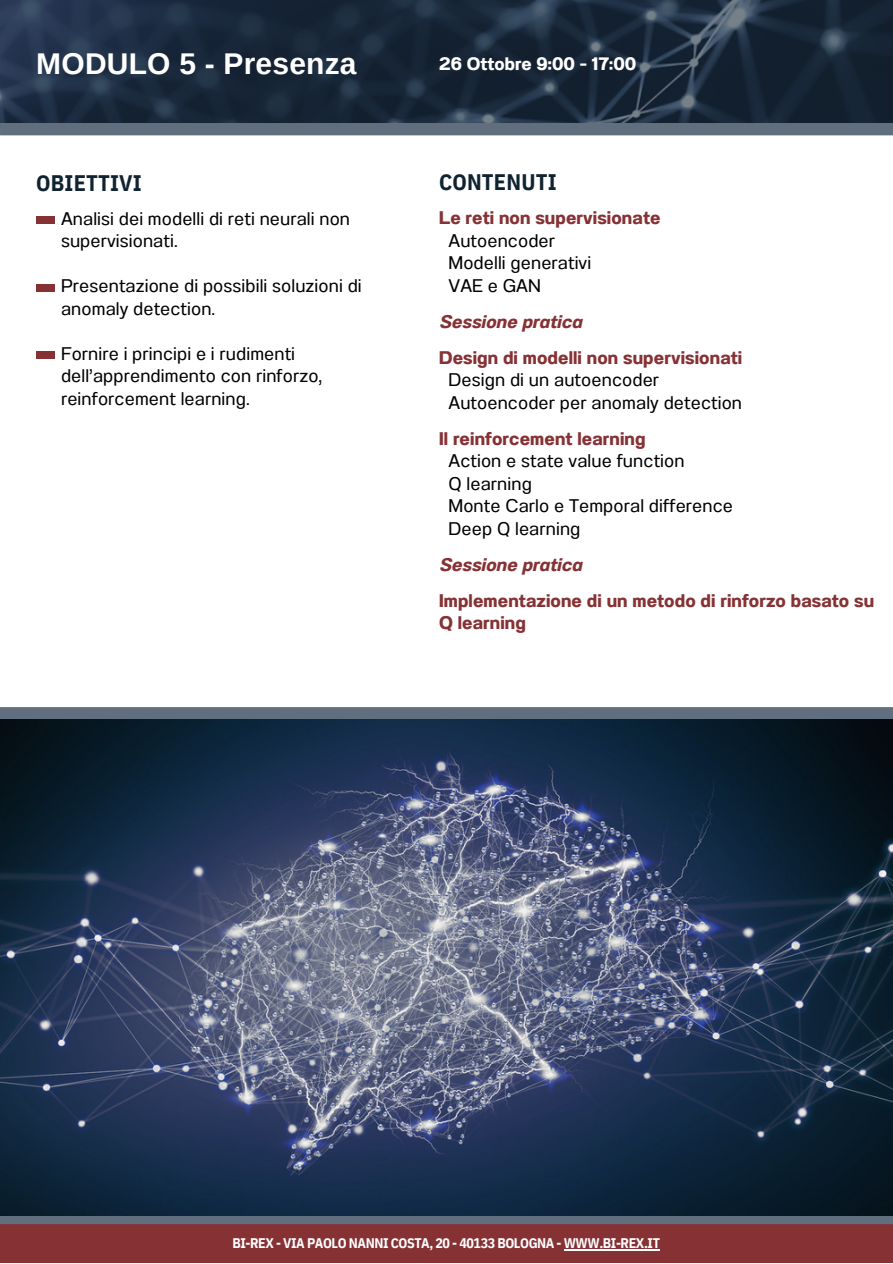
<style>
.page{position:relative;width:893px;height:1264px;background:#fff}
.page>*{position:absolute;margin:0;border:0;box-sizing:border-box;transform-origin:0 0}
.t1{font:700 30px "Arimo";letter-spacing:.005em;color:#fff}
.t2{font:700 22.5px "IBM Plex Sans Cond";letter-spacing:.005em;color:#102331}
.t3{font:18.3px/22.5px "Anantason";letter-spacing:.005em;color:#000}
.t4{font:700 18.3px/22.5px "Anantason";letter-spacing:.005em;color:#863235}
.t5{font:italic 700 18.3px "Anantason";letter-spacing:.005em;color:#863235}
.t6{font:700 18px "Anantason";letter-spacing:.005em;color:#fff}
.t7{font:700 13.95px "IBM Plex Sans Cond";letter-spacing:-.03em;color:#fff}
</style>
<div class="page">
<div style="left:0;top:1224px;width:892px;height:38px;background:#863235"></div>
<img style="left:0;top:0;width:891px;height:123px">
<div style="left:0;top:123px;width:892px;height:12px;background:#616e7d"></div>
<div style="left:36px;top:216px;width:18px;height:8px;background:#863235"></div>
<div style="left:36px;top:284px;width:18px;height:7px;background:#863235"></div>
<div style="left:36px;top:351px;width:18px;height:7px;background:#863235"></div>
<div style="left:0;top:707px;width:892px;height:12px;background:#616e7d"></div>
<div style="left:0;top:1211px;width:892px;height:13px;background:#616e7d"></div>
<img style="left:0;top:719px;width:892px;height:496px">
<hr style="left:563px;top:1249px;width:96px;height:1px;background:#fff">
<h1 class="t1" style="left:36px;top:47px;width:322px">MODULO 5 - Presenza</h1>
<p class="t6" style="left:439px;top:53px;width:199px">26 Ottobre 9:00 - 17:00</p>
<p class="t2" style="left:36px;top:168px;width:107px">OBIETTIVI</p>
<p class="t2" style="left:439px;top:167px;width:119px">CONTENUTI</p>
<p class="t3" style="left:61px;top:207px;width:290px">Analisi dei modelli di reti neurali non supervisionati.</p>
<p class="t3" style="left:61px;top:275px;width:302px">Presentazione di possibili soluzioni di anomaly detection.</p>
<p class="t3" style="left:61px;top:342px;width:263px">Fornire i principi e i rudimenti dell’apprendimento con rinforzo, reinforcement learning.</p>
<p class="t4" style="left:439px;top:207px;width:223px">Le reti non supervisionate</p>
<p class="t3" style="left:448px;top:229px;width:144px">Autoencoder<br>Modelli generativi<br>VAE e GAN</p>
<p class="t5" style="left:439px;top:311px;width:144px">Sessione pratica</p>
<p class="t4" style="left:439px;top:346px;width:304px">Design di modelli non supervisionati</p>
<p class="t3" style="left:448px;top:369px;width:295px">Design di un autoencoder<br>Autoencoder per anomaly detection</p>
<p class="t4" style="left:439px;top:427px;width:208px">Il reinforcement learning</p>
<p class="t3" style="left:448px;top:449px;width:286px">Action e state value function<br>Q learning<br>Monte Carlo e Temporal difference<br>Deep Q learning</p>
<p class="t5" style="left:439px;top:553px;width:144px">Sessione pratica</p>
<p class="t4" style="left:439px;top:589px;width:436px">Implementazione di un metodo di rinforzo basato su<br>Q learning</p>
<p class="t7" style="left:232px;top:1233px;width:429px">BI-REX - VIA PAOLO NANNI COSTA, 20 - 40133 BOLOGNA - WWW.BI-REX.IT</p>
</div>
